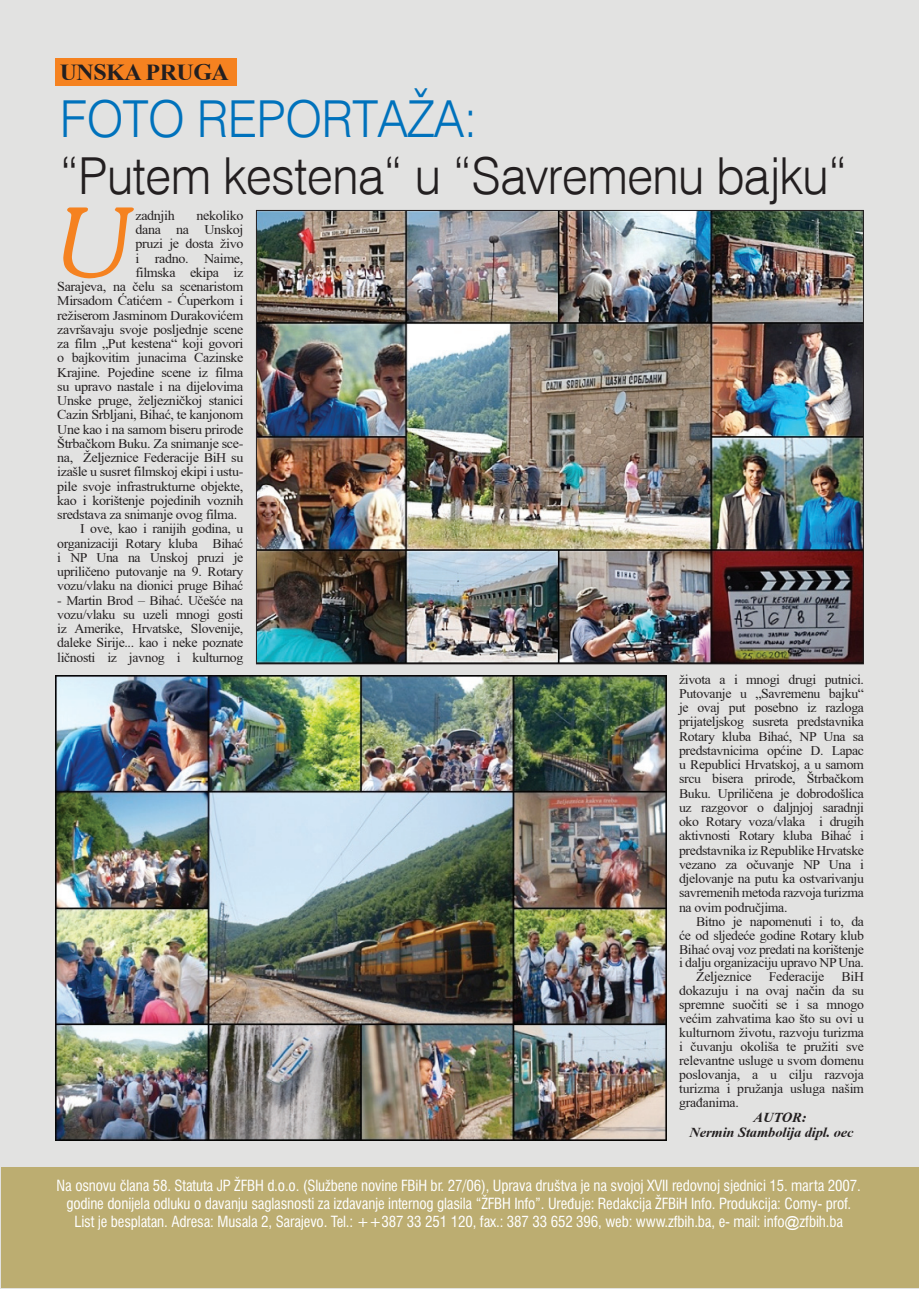
<style>
.page{position:relative;width:919px;height:1289px;background:#fff}
.page>*{position:absolute;margin:0;border:0;box-sizing:border-box;transform-origin:0 0}
.inicijal{font:94.65px "Southern";color:#f58220}
._2{font:300 51px/57px "Swiss 721 BT";letter-spacing:-.01em;color:#231f20;scale:.95 1}
._1novi{font:24px "Times New Roman BH Bold";letter-spacing:-.02em;color:#231f20}
.t1{font:condensed 15px/18px "Swiss 721 BT";letter-spacing:-.01em;color:#fff;text-align:center}
._8{font:italic 14.25px/15px "Times New Roman BH Bold";letter-spacing:-.01em;color:#231f20}
.inicijal-2{font:13.8px/14.2px "Times New Roman BH";letter-spacing:-.025em;color:#231f20;text-align:justify}
.s1{color:#0072bc}
.s2{font-family:"Arial";font-stretch:normal}
</style>
<div class="page">
<div style="left:0;top:0;width:918px;height:1288px;background:#e2e2e1"></div>
<img style="left:258px;top:212px;width:603px;height:450px">
<div style="left:1px;top:1166px;width:917px;height:121px;background:#bcad71"></div>
<div style="left:55px;top:58px;width:182px;height:27px;background:#f58220"></div>
<img style="left:55px;top:675px;width:611px;height:465px">
<p class="_1novi" style="left:60px;top:58px;width:171px">UNSKA PRUGA</p>
<p class="_2" style="left:60px;top:90px;width:830px"><span class="s1">FOTO REPORTAŽA:<br></span>“Putem kestena“ u “Savremenu bajku“</p>
<p class="inicijal" style="left:57px;top:185px;width:75px">U</p>
<p class="inicijal-2" style="left:135px;top:208px;width:41px">zadnjih</p>
<p class="inicijal-2" style="left:196px;top:208px;width:48px">nekoliko</p>
<p class="inicijal-2" style="left:135px;top:222px;width:109px">dana na Unskoj</p>
<p class="inicijal-2" style="left:135px;top:236px;width:109px">pruzi je dosta živo</p>
<p class="inicijal-2" style="left:135px;top:251px;width:109px">i radno. Naime,</p>
<p class="inicijal-2" style="left:135px;top:265px;width:109px">filmska ekipa iz</p>
<p class="inicijal-2" style="left:57px;top:279px;width:188px">Sarajeva, na čelu sa scenaristom</p>
<p class="inicijal-2" style="left:57px;top:293px;width:188px">Mirsadom Ćatićem - Ćuperkom i</p>
<p class="inicijal-2" style="left:57px;top:308px;width:188px">režiserom Jasminom Durakovićem</p>
<p class="inicijal-2" style="left:57px;top:322px;width:188px">završavaju svoje posljednje scene</p>
<p class="inicijal-2" style="left:57px;top:336px;width:188px">za film „Put kestena“ koji govori</p>
<p class="inicijal-2" style="left:57px;top:350px;width:188px">o bajkovitim junacima Cazinske</p>
<p class="inicijal-2" style="left:57px;top:365px;width:188px">Krajine. Pojedine scene iz filma</p>
<p class="inicijal-2" style="left:57px;top:379px;width:188px">su upravo nastale i na dijelovima</p>
<p class="inicijal-2" style="left:57px;top:393px;width:188px">Unske pruge, željezničkoj stanici</p>
<p class="inicijal-2" style="left:57px;top:408px;width:188px">Cazin Srbljani, Bihać, te kanjonom</p>
<p class="inicijal-2" style="left:57px;top:422px;width:188px">Une kao i na samom biseru prirode</p>
<p class="inicijal-2" style="left:57px;top:436px;width:188px">Štrbačkom Buku. Za snimanje sce-</p>
<p class="inicijal-2" style="left:57px;top:450px;width:188px">na, Željeznice Federacije BiH su</p>
<p class="inicijal-2" style="left:57px;top:465px;width:188px">izašle u susret filmskoj ekipi i ustu-</p>
<p class="inicijal-2" style="left:57px;top:479px;width:188px">pile svoje infrastrukturne objekte,</p>
<p class="inicijal-2" style="left:57px;top:493px;width:188px">kao i korištenje pojedinih voznih</p>
<p class="inicijal-2" style="left:57px;top:507px;width:181px">sredstava za snimanje ovog filma.</p>
<p class="inicijal-2" style="left:57px;top:521px;width:188px;text-indent:23px">I ove, kao i ranijih godina, u organizaciji Rotary kluba Bihać i NP Una na Unskoj pruzi je upriličeno putovanje na 9. Rotary vozu/vlaku na dionici pruge Bihać</p>
<p class="inicijal-2" style="left:57px;top:593px;width:188px">- Martin Brod – Bihać. Učešće na vozu/vlaku su uzeli mnogi gosti iz Amerike, Hrvatske, Slovenije, daleke Sirije... kao i neke poznate ličnosti iz javnog i kulturnog</p>
<p class="inicijal-2" style="left:679px;top:671px;width:186px">života a i mnogi drugi putnici.<br>Putovanje u „Savremenu bajku“ je ovaj put posebno iz razloga prijateljskog susreta predstavnika Rotary kluba Bihać, NP Una sa predstavnicima općine D. Lapac u Republici Hrvatskoj, a u samom srcu bisera prirode, Štrbačkom Buku. Upriličena je dobrodošlica uz razgovor o daljnjoj saradnji oko Rotary voza/vlaka i drugih aktivnosti Rotary kluba Bihać i predstavnika iz Republike Hrvatske vezano za očuvanje NP Una i djelovanje na putu ka ostvarivanju savremenih metoda razvoja turizma na ovim područjima.</p>
<p class="inicijal-2" style="left:679px;top:914px;width:186px;text-indent:17px">Bitno je napomenuti i to, da će od sljedeće godine Rotary klub Bihać ovaj voz predati na korištenje i dalju organizaciju upravo NP Una.</p>
<p class="inicijal-2" style="left:679px;top:969px;width:186px;text-indent:17px">Željeznice Federacije BiH dokazuju i na ovaj način da su spremne suočiti se i sa mnogo većim zahvatima kao što su ovi u kulturnom životu, razvoju turizma i čuvanju okoliša te pružiti sve relevantne usluge u svom domenu poslovanja, a u cilju razvoja turizma i pružanja usluga našim građanima.</p>
<p class="_8" style="left:689px;top:1109px;width:166px;text-indent:64px">AUTOR:<br>Nermin Stambolija dipl. oec</p>
<p class="t1" style="left:57px;top:1176px;width:805px">Na osnovu ~lana 58. Statuta JP @FBH d.o.o. (Slu`bene novine FBiH br. 27/06), Uprava dru{tva je na svojoj XVII redovnoj sjednici 15. marta 2007. godine donijela odluku o davanju saglasnosti za izdavanje internog glasila “@FBH Info”. Ure|uje: Redakcija @FBiH Info. Produkcija: Comy- prof.<br>List je besplatan. Adresa: Musala 2, Sarajevo. Tel.: ++387 33 251 120, fax.: 387 33 652 396, web: www.zfbih.ba, e- mail: info<span class="s2">@</span>zfbih.ba</p>
</div>
